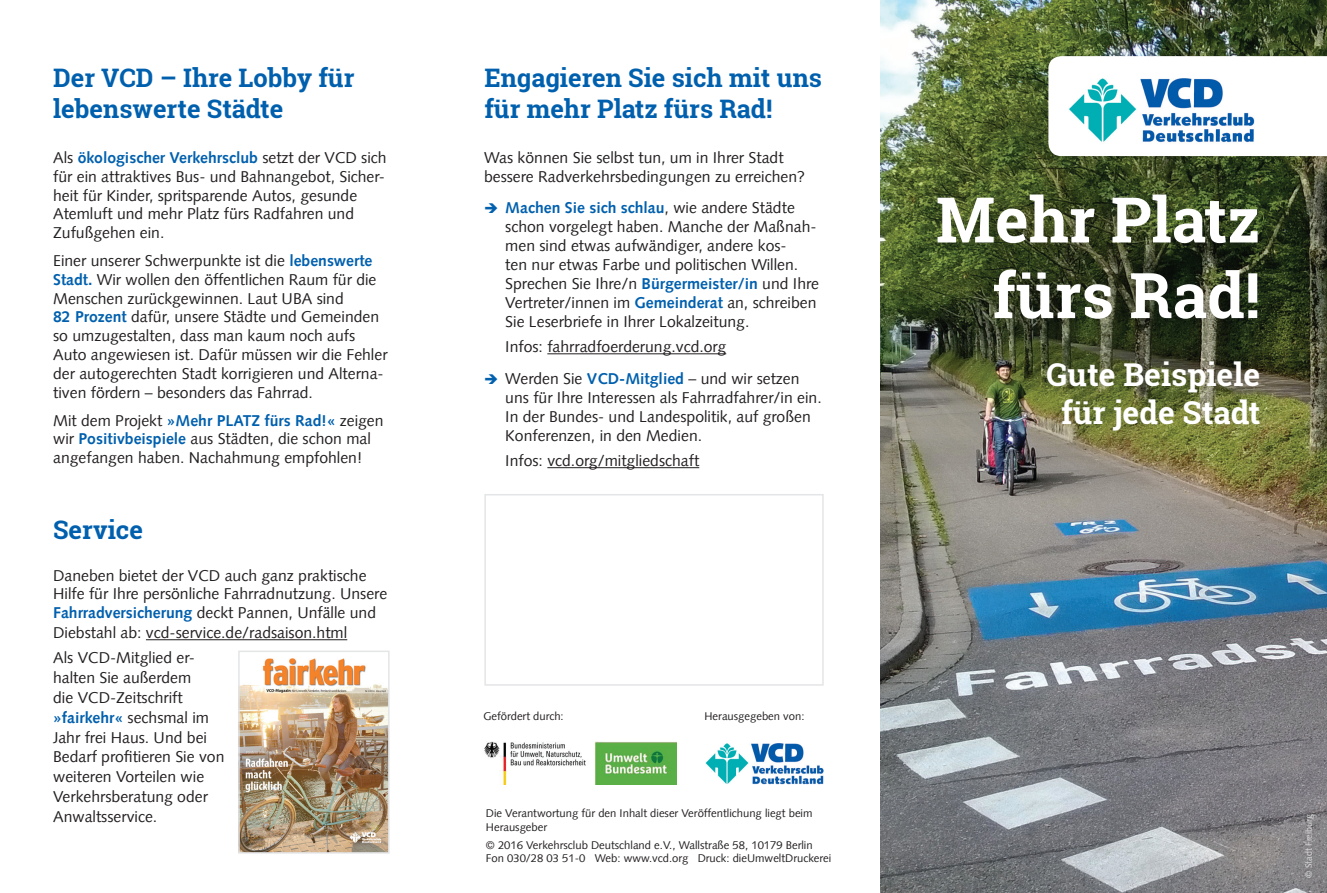
<style>
.page{position:relative;width:1327px;height:893px;background:#fff}
.page>*{position:absolute;margin:0;border:0;box-sizing:border-box;transform-origin:0 0}
.t1{font:700 63px/75.6px "Roboto Slab";color:#fff;text-align:right}
.t2{font:700 31.5px/37.8px "Roboto Slab";color:#fff;text-align:center}
.t3{font:700 25.5px/30.6px "Roboto Slab";color:#0160ae}
.t4{font:15.75px/18.9px "Syntax LT";color:#231f20}
.t5{font:11.25px/13.5px "Syntax LT";color:#231f20}
.t6{font:9px "Syntax LT";color:#fff}
.s1{font-weight:700;color:#0160ae}
</style>
<div class="page">
<img style="left:880px;top:0;width:447px;height:893px">
<svg style="left:1048px;top:56px;width:279px;height:100px"></svg>
<img style="left:1068px;top:78px;width:186px;height:67px">
<hr style="left:146px;top:639px;width:201px;height:1px;background:#231f20">
<hr style="left:547px;top:353px;width:179px;height:1px;background:#231f20">
<hr style="left:547px;top:467px;width:152px;height:1px;background:#231f20">
<img style="left:706px;top:743px;width:117px;height:42px">
<div style="left:484px;top:494px;width:339px;height:192px;border:2px solid #e4e5e7"></div>
<img style="left:241px;top:658px;width:145px;height:193px">
<div style="left:238px;top:651px;width:151px;height:203px;border:2px solid #e4e5e7"></div>
<img style="left:484px;top:742px;width:102px;height:42px">
<img style="left:594px;top:742px;width:82px;height:42px">
<h3 class="t3" style="left:53px;top:62px;width:303px">Der VCD – Ihre Lobby für lebenswerte Städte</h3>
<p class="t4" style="left:53px;top:148px;width:335px">Als <span class="s1">ökologischer Verkehrsclub</span> setzt der VCD sich für ein attraktives Bus- und Bahnangebot, Sicher&shy;heit für Kinder, spritsparende Autos, gesunde Atemluft und mehr Platz fürs Radfahren und Zufußgehen ein.</p>
<p class="t4" style="left:53px;top:251px;width:336px">Einer unserer Schwerpunkte ist die <span class="s1">lebenswerte Stadt.</span> Wir wollen den öffentlichen Raum für die Menschen zurückgewinnen. Laut UBA sind<br><span class="s1">82 Prozent</span> dafür, unsere Städte und Gemeinden so umzugestalten, dass man kaum noch aufs Auto angewiesen ist. Dafür müssen wir die Fehler der autogerechten Stadt korrigieren und Alterna&shy;tiven fördern – besonders das Fahrrad.</p>
<p class="t4" style="left:53px;top:411px;width:332px">Mit dem Projekt <span class="s1">»Mehr PLATZ fürs Rad!«</span> zeigen wir <span class="s1">Positivbeispiele</span> aus Städten, die schon mal angefangen haben. Nachahmung empfohlen!</p>
<h3 class="t3" style="left:53px;top:514px;width:91px">Service</h3>
<p class="t4" style="left:53px;top:566px;width:335px">Daneben bietet der VCD auch ganz praktische Hilfe für Ihre persönliche Fahrradnutzung. Unsere <span class="s1">Fahrradversicherung</span> deckt Pannen, Unfälle und Diebstahl ab: vcd-service.de/radsaison.html</p>
<p class="t4" style="left:53px;top:648px;width:173px;line-height:19.8px">Als VCD-Mitglied er&shy;halten Sie außerdem<br>die VCD-Zeitschrift <span class="s1">»fairkehr«</span> sechsmal im<br>Jahr frei Haus. Und bei<br>Bedarf profitieren Sie von weiteren Vorteilen wie<br>Verkehrsberatung oder<br>Anwaltsservice.</p>
<h3 class="t3" style="left:484px;top:62px;width:339px">Engagieren Sie sich mit uns für mehr Platz fürs Rad!</h3>
<p class="t4" style="left:484px;top:148px;width:322px">Was können Sie selbst tun, um in Ihrer Stadt bessere Radverkehrsbedingungen zu erreichen?</p>
<p class="t4" style="left:505px;top:198px;width:315px"><span class="s1">Machen Sie sich schlau</span>, wie andere Städte schon vorgelegt haben. Manche der Maßnah&shy;men sind etwas aufwändiger, andere kos-<br>ten nur etwas Farbe und politischen Willen.<br>Sprechen Sie Ihre/n <span class="s1">Bürgermeister/in</span> und Ihre Vertreter/innen im <span class="s1">Gemeinderat</span> an, schreiben Sie Leserbriefe in Ihrer Lokalzeitung.</p>
<p class="t4" style="left:505px;top:331px;width:296px;line-height:31.7px">Infos: fahrradfoerderung.vcd.org<br>Werden Sie <span class="s1">VCD-Mitglied</span> – und wir setzen</p>
<p class="t4" style="left:505px;top:388px;width:318px">uns für Ihre Interessen als Fahrradfahrer/in ein.<br>In der Bundes- und Landespolitik, auf großen<br>Konferenzen, in den Medien.</p>
<p class="t4" style="left:505px;top:451px;width:195px">Infos: vcd.org/mitgliedschaft</p>
<p class="t5" style="left:483px;top:710px;width:82px">Gefördert durch:</p>
<p class="t5" style="left:704px;top:710px;width:102px">Herausgegeben von:</p>
<p class="t5" style="left:486px;top:807px;width:328px">Die Verantwortung für den Inhalt dieser Veröffentlichung liegt beim<br>Herausgeber</p>
<p class="t5" style="left:486px;top:838px;width:347px">© 2016 Verkehrsclub Deutschland e.V., Wallstraße 58, 10179 Berlin<br>Fon 030/28 03 51-0 Web: www.vcd.org Druck: dieUmweltDruckerei</p>
<h1 class="t1" style="left:936px;top:181px;width:326px">Mehr Platz fürs Rad!</h1>
<h2 class="t2" style="left:1046px;top:355px;width:215px">Gute Beispiele für jede Stadt</h2>
<p class="t6" style="left:1303px;top:878px;width:65px;rotate:-90deg">© Stadt Freiburg</p>
</div>
